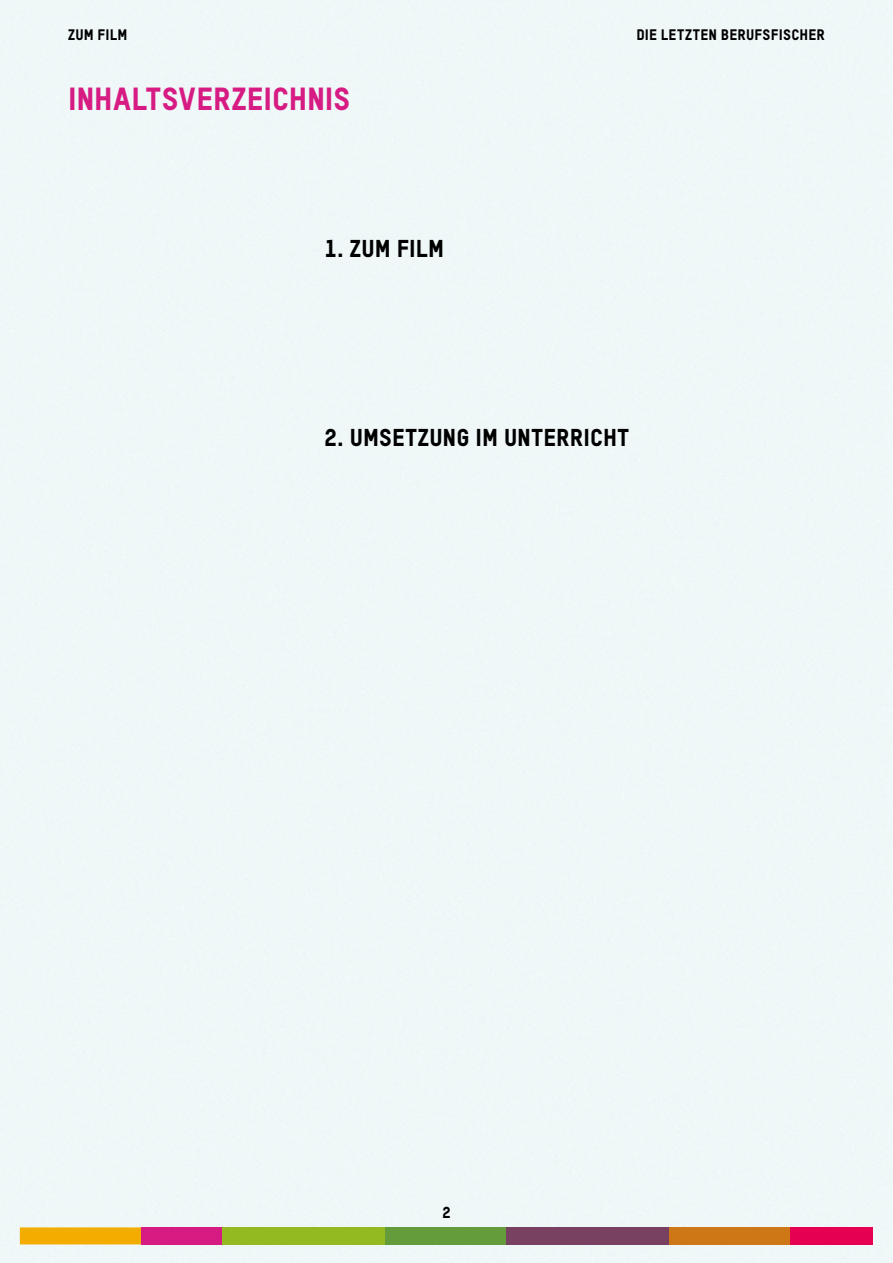
<style>
.page{position:relative;width:893px;height:1263px;background:#f0f7f7}
.page>*{position:absolute;margin:0;border:0;box-sizing:border-box;transform-origin:0 0}
.t1{font:31.5px "TSTARPRO Headline";color:#d61b83}
.t2{font:24px "TSTARPRO Headline";letter-spacing:.005em;color:#000}
.t3{font:15.75px "TSTARPRO Headline";color:#000}
.t4{font:15px "TSTARPRO Headline";letter-spacing:.015em;color:#000}
</style>
<div class="page">
<div style="left:20px;top:1227px;width:121px;height:17px;background:#f2ad00"></div>
<div style="left:141px;top:1227px;width:82px;height:17px;background:#d61b83"></div>
<div style="left:223px;top:1227px;width:162px;height:17px;background:#93bb21"></div>
<div style="left:385px;top:1227px;width:122px;height:17px;background:#649b3b"></div>
<div style="left:507px;top:1227px;width:162px;height:17px;background:#784161"></div>
<div style="left:669px;top:1227px;width:122px;height:17px;background:#ce7717"></div>
<div style="left:791px;top:1227px;width:82px;height:17px;background:#e50051"></div>
<p class="t4" style="left:68px;top:25px;width:61px">ZUM FILM</p>
<p class="t4" style="left:636px;top:25px;width:190px">DIE LETZTEN BERUFSFISCHER</p>
<h1 class="t1" style="left:68px;top:79px;width:284px">INHALTSVERZEICHNIS</h1>
<p class="t2" style="left:325px;top:234px;width:121px">1. ZUM FILM</p>
<p class="t2" style="left:325px;top:423px;width:306px">2. UMSETZUNG IM UNTERRICHT</p>
<p class="t3" style="left:442px;top:1202px;width:10px">2</p>
</div>
